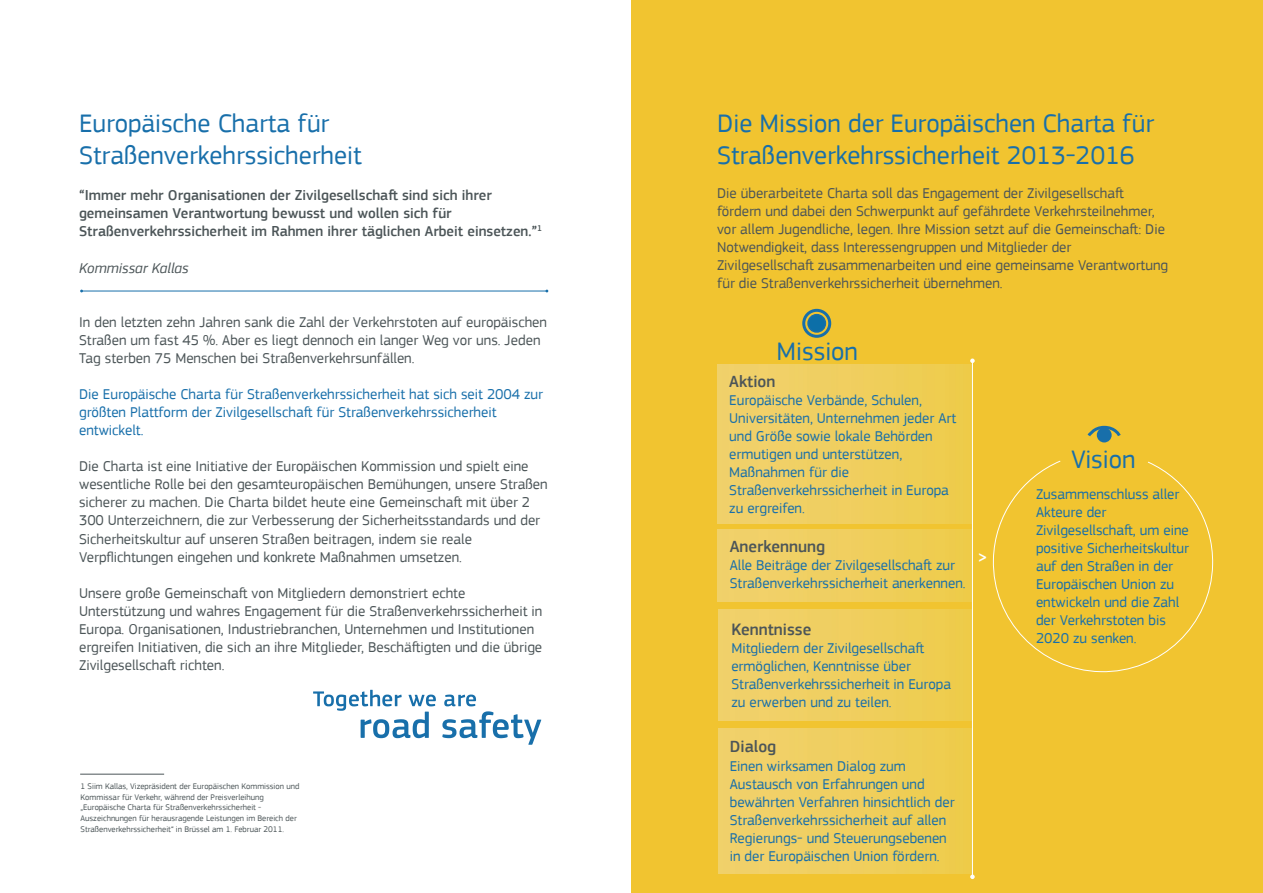
<style>
.page{position:relative;width:1263px;height:893px;background:#fff}
.page>*{position:absolute;margin:0;border:0;box-sizing:border-box;transform-origin:0 0}
.t1{font:26.55px/32px "PF Square Sans Pro";color:#186faa}
.t2{font:500 16.95px "PF Square Sans Pro";color:#4c5558}
.t3{font:500 16.95px "PF Square Sans Pro";color:#fff}
.t4{font:14.85px/18px "PF Square Sans Pro";color:#4c5558}
.t5{font:14.85px/18px "PF Square Sans Pro";color:#186faa}
.t6{font:500 14.85px/18px "PF Square Sans Pro";color:#4c5558}
.t7{font:italic 14.85px "PF Square Sans Pro";color:#4c5558}
.t8{font:8.55px/10.6px "PF Square Sans Pro";color:#4c5558}
</style>
<div class="page">
<div style="left:631px;top:0;width:632px;height:893px;background:#f1c430"></div>
<img style="left:717px;top:364px;width:255px;height:159px">
<img style="left:717px;top:529px;width:255px;height:73px">
<img style="left:718px;top:728px;width:254px;height:145px">
<img style="left:718px;top:609px;width:254px;height:112px">
<div style="left:1097px;top:428px;width:15px;height:14px;background:#186faa;border-radius:50%"></div>
<svg style="left:1087px;top:425px;width:34px;height:13px"></svg>
<div style="left:802px;top:309px;width:29px;height:29px;border:3px solid #186faa;border-radius:50%"></div>
<div style="left:807px;top:314px;width:19px;height:19px;background:#0c6fa8;border:2px solid #186faa;border-radius:50%"></div>
<hr style="left:972px;top:361px;width:1px;height:516px;background:#fff">
<svg style="left:970px;top:358px;width:5px;height:5px"></svg>
<svg style="left:970px;top:874px;width:5px;height:5px"></svg>
<svg style="left:992px;top:460px;width:222px;height:213px"></svg>
<hr style="left:81px;top:291px;width:466px;height:1px;background:#186faa">
<hr style="left:80px;top:774px;width:84px;height:1px;background:#4c5558">
<svg style="left:313px;top:690px;width:123px;height:48px"></svg>
<svg style="left:442px;top:695px;width:99px;height:50px"></svg>
<h1 class="t1" style="left:79px;top:108px;width:284px">Europäische Charta für<br>Straßenverkehrssicherheit</h1>
<p class="t6" style="left:79px;top:187px;width:464px">“Immer mehr Organisationen der Zivilgesellschaſt sind sich ihrer gemeinsamen Verantwortung bewusst und wollen sich für<br>Straßenverkehrssicherheit im Rahmen ihrer täglichen Arbeit einsetzen.”<sup>1</sup></p>
<p class="t7" style="left:79px;top:259px;width:111px">Kommissar Kallas</p>
<p class="t4" style="left:79px;top:313px;width:469px">In den letzten zehn Jahren sank die Zahl der Verkehrstoten auf europäischen<br>Straßen um fast 45 %. Aber es liegt dennoch ein langer Weg vor uns. Jeden<br>Tag sterben 75 Menschen bei Straßenverkehrsunfällen.</p>
<p class="t5" style="left:79px;top:385px;width:465px">Die Europäische Charta für Straßenverkehrssicherheit hat sich seit 2004 zur größten Plattform der Zivilgesellschaſt für Straßenverkehrssicherheit entwickelt.</p>
<p class="t4" style="left:79px;top:457px;width:470px">Die Charta ist eine Initiative der Europäischen Kommission und spielt eine wesentliche Rolle bei den gesamteuropäischen Bemühungen, unsere Straßen sicherer zu machen. Die Charta bildet heute eine Gemeinschaſt mit über 2<br>300 Unterzeichnern, die zur Verbesserung der Sicherheitsstandards und der Sicherheitskultur auf unseren Straßen beitragen, indem sie reale Verpflichtungen eingehen und konkrete Maßnahmen umsetzen.</p>
<p class="t4" style="left:79px;top:584px;width:465px">Unsere große Gemeinschaſt von Mitgliedern demonstriert echte Unterstützung und wahres Engagement für die Straßenverkehrssicherheit in Europa. Organisationen, Industriebranchen, Unternehmen und Institutionen ergreifen Initiativen, die sich an ihre Mitglieder, Beschäſtigten und die übrige Zivilgesellschaſt richten.</p>
<p class="t8" style="left:81px;top:781px;width:220px">1 Siim Kallas, Vizepräsident der Europäischen Kommission und Kommissar für Verkehr, während der Preisverleihung „Europäische Charta für Straßenverkehrssicherheit - Auszeichnungen für herausragende Leistungen im Bereich der Straßenverkehrssicherheit“ in Brüssel am 1. Februar 2011.</p>
<h1 class="t1" style="left:717px;top:107px;width:439px">Die Mission der Europäischen Charta für<br>Straßenverkehrssicherheit 2013-2016</h1>
<p class="t4" style="left:717px;top:184px;width:453px">Die überarbeitete Charta soll das Engagement der Zivilgesellschaſt fördern und dabei den Schwerpunkt auf gefährdete Verkehrsteilnehmer, vor allem Jugendliche, legen. Ihre Mission setzt auf die Gemeinschaſt: Die Notwendigkeit, dass Interessengruppen und Mitglieder der Zivilgesellschaſt zusammenarbeiten und eine gemeinsame Verantwortung für die Straßenverkehrssicherheit übernehmen.</p>
<h1 class="t1" style="left:777px;top:335px;width:83px">Mission</h1>
<p class="t2" style="left:729px;top:371px;width:48px">Aktion</p>
<p class="t5" style="left:729px;top:391px;width:228px">Europäische Verbände, Schulen,<br>Universitäten, Unternehmen jeder Art und Größe sowie lokale Behörden ermutigen und unterstützen,<br>Maßnahmen für die<br>Straßenverkehrssicherheit in Europa zu ergreifen.</p>
<p class="t2" style="left:730px;top:536px;width:97px">Anerkennung</p>
<p class="t5" style="left:730px;top:556px;width:237px">Alle Beiträge der Zivilgesellschaſt zur<br>Straßenverkehrssicherheit anerkennen.</p>
<p class="t2" style="left:731px;top:619px;width:82px">Kenntnisse</p>
<p class="t5" style="left:731px;top:639px;width:221px">Mitgliedern der Zivilgesellschaſt ermöglichen, Kenntnisse über Straßenverkehrssicherheit in Europa zu erwerben und zu teilen.</p>
<p class="t2" style="left:730px;top:737px;width:48px">Dialog</p>
<p class="t5" style="left:730px;top:757px;width:226px">Einen wirksamen Dialog zum Austausch von Erfahrungen und bewährten Verfahren hinsichtlich der Straßenverkehrssicherheit auf allen Regierungs- und Steuerungsebenen in der Europäischen Union fördern.</p>
<p class="t3" style="left:978px;top:547px;width:11px">&gt;</p>
<h1 class="t1" style="left:1071px;top:444px;width:66px">Vision</h1>
<p class="t5" style="left:1036px;top:485px;width:154px">Zusammenschluss aller<br>Akteure der<br>Zivilgesellschaſt, um eine positive Sicherheitskultur auf den Straßen in der<br>Europäischen Union zu entwickeln und die Zahl der Verkehrstoten bis<br>2020 zu senken.</p>
</div>
